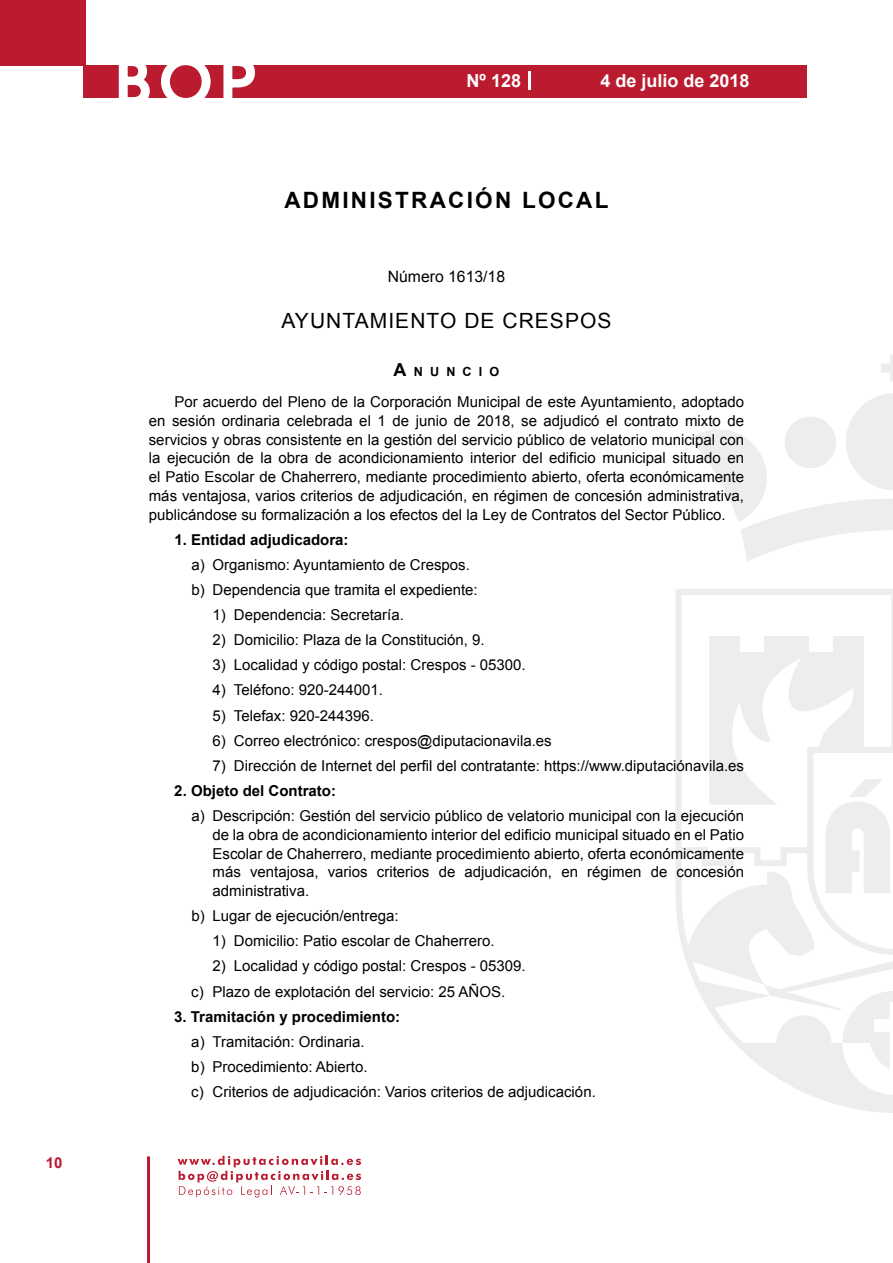
<style>
.page{position:relative;width:893px;height:1263px;background:#fff}
.page>*{position:absolute;margin:0;border:0;box-sizing:border-box;transform-origin:0 0}
.t1{font:500 61.5px "Avant Garde";color:#fff}
.t2{font:700 22.5px "Arial";letter-spacing:.1em;color:#000}
.t3{font:21px "Arial";letter-spacing:.05em;color:#000}
.t4{font:700 18px "Arial";color:#fff}
.t5{font:15.75px "Arial";color:#000}
.t6{font:15px/18.8px "Arial";color:#000}
.t7{font:700 15px "Arial";color:#000}
.t8{font:700 15px "Arial";color:#ba1b2f}
.t9{font:700 12.6px "Arial";letter-spacing:.57em;color:#000}
.s1{font-size:18px}
</style>
<div class="page">
<svg style="left:178px;top:1156px;width:183px;height:41px"></svg>
<hr style="left:147px;top:1156px;width:3px;height:107px;background:#ba1b2f">
<div style="left:0;top:0;width:85px;height:66px;background:#ba1b2f"></div>
<div style="left:84px;top:65px;width:723px;height:33px;background:#ba1b2f"></div>
<svg style="left:118px;top:65px;width:32px;height:33px"></svg>
<svg style="left:161px;top:65px;width:50px;height:33px"></svg>
<svg style="left:223px;top:65px;width:32px;height:33px"></svg>
<svg style="left:529px;top:71px;width:2px;height:19px"></svg>
<svg style="left:881px;top:355px;width:12px;height:27px"></svg>
<svg style="left:690px;top:393px;width:203px;height:168px"></svg>
<svg style="left:676px;top:589px;width:217px;height:524px"></svg>
<svg style="left:764px;top:984px;width:129px;height:86px"></svg>
<svg style="left:825px;top:779px;width:66px;height:114px"></svg>
<p class="t8" style="left:46px;top:1153px;width:18px">10</p>
<h1 class="t1" style="left:115px;top:44px;width:141px">BOP</h1>
<p class="t4" style="left:467px;top:69px;width:56px">Nº 128</p>
<p class="t4" style="left:600px;top:69px;width:151px">4 de julio de 2018</p>
<h2 class="t2" style="left:284px;top:185px;width:325px">ADMINISTRACIÓN LOCAL</h2>
<p class="t5" style="left:388px;top:266px;width:119px">Número 1613/18</p>
<h3 class="t3" style="left:281px;top:307px;width:331px">AYUNTAMIENTO DE CRESPOS</h3>
<p class="t9" style="left:394px;top:363px;width:107px"><span class="s1">A</span>NUNCIO</p>
<p class="t6" style="left:149px;top:392px;width:597px;text-align:justify;text-indent:26px">Por acuerdo del Pleno de la Corporación Municipal de este Ayuntamiento, adoptado en sesión ordinaria celebrada el 1 de junio de 2018, se adjudicó el contrato mixto de servicios y obras consistente en la gestión del servicio público de velatorio municipal con la ejecución de la obra de acondicionamiento interior del edificio municipal situado en el Patio Escolar de Chaherrero, mediante procedimiento abierto, oferta económicamente más ventajosa, varios criterios de adjudicación, en régimen de concesión administrativa, publicándose su formalización a los efectos del la Ley de Contratos del Sector Público.</p>
<p class="t7" style="left:174px;top:529px;width:176px">1. Entidad adjudicadora:</p>
<p class="t6" style="left:191px;top:552px;width:288px;line-height:25.2px">a) Organismo: Ayuntamiento de Crespos. b) Dependencia que tramita el expediente:</p>
<p class="t6" style="left:213px;top:605px;width:193px">1) Dependencia: Secretaría.</p>
<p class="t6" style="left:213px;top:631px;width:274px">2) Domicilio: Plaza de la Constitución, 9.</p>
<p class="t6" style="left:213px;top:656px;width:315px">3) Localidad y código postal: Crespos - 05300.</p>
<p class="t6" style="left:213px;top:681px;width:172px">4) Teléfono: 920-244001.</p>
<p class="t6" style="left:213px;top:706px;width:163px">5) Telefax: 920-244396.</p>
<p class="t6" style="left:213px;top:731px;width:341px">6) Correo electrónico: crespos@diputacionavila.es</p>
<p class="t6" style="left:213px;top:756px;width:533px">7) Dirección de Internet del perfil del contratante: https://www.diputaciónavila.es</p>
<p class="t7" style="left:174px;top:781px;width:163px">2. Objeto del Contrato:</p>
<p class="t6" style="left:213px;top:806px;width:533px;text-align:justify;text-indent:-21px">a) Descripción: Gestión del servicio público de velatorio municipal con la ejecución de la obra de acondicionamiento interior del edificio municipal situado en el Patio Escolar de Chaherrero, mediante procedimiento abierto, oferta económicamente más ventajosa, varios criterios de adjudicación, en régimen de concesión administrativa.</p>
<p class="t6" style="left:191px;top:907px;width:209px">b) Lugar de ejecución/entrega:</p>
<p class="t6" style="left:213px;top:932px;width:284px">1) Domicilio: Patio escolar de Chaherrero.</p>
<p class="t6" style="left:191px;top:954px;width:336px;line-height:25px;text-indent:21px">2) Localidad y código postal: Crespos - 05309. c) Plazo de explotación del servicio: 25 AÑOS.</p>
<p class="t7" style="left:174px;top:1006px;width:227px">3. Tramitación y procedimiento:</p>
<p class="t6" style="left:191px;top:1029px;width:406px;line-height:25.2px">a) Tramitación: Ordinaria.<br>b) Procedimiento: Abierto.<br>c) Criterios de adjudicación: Varios criterios de adjudicación.</p>
</div>
